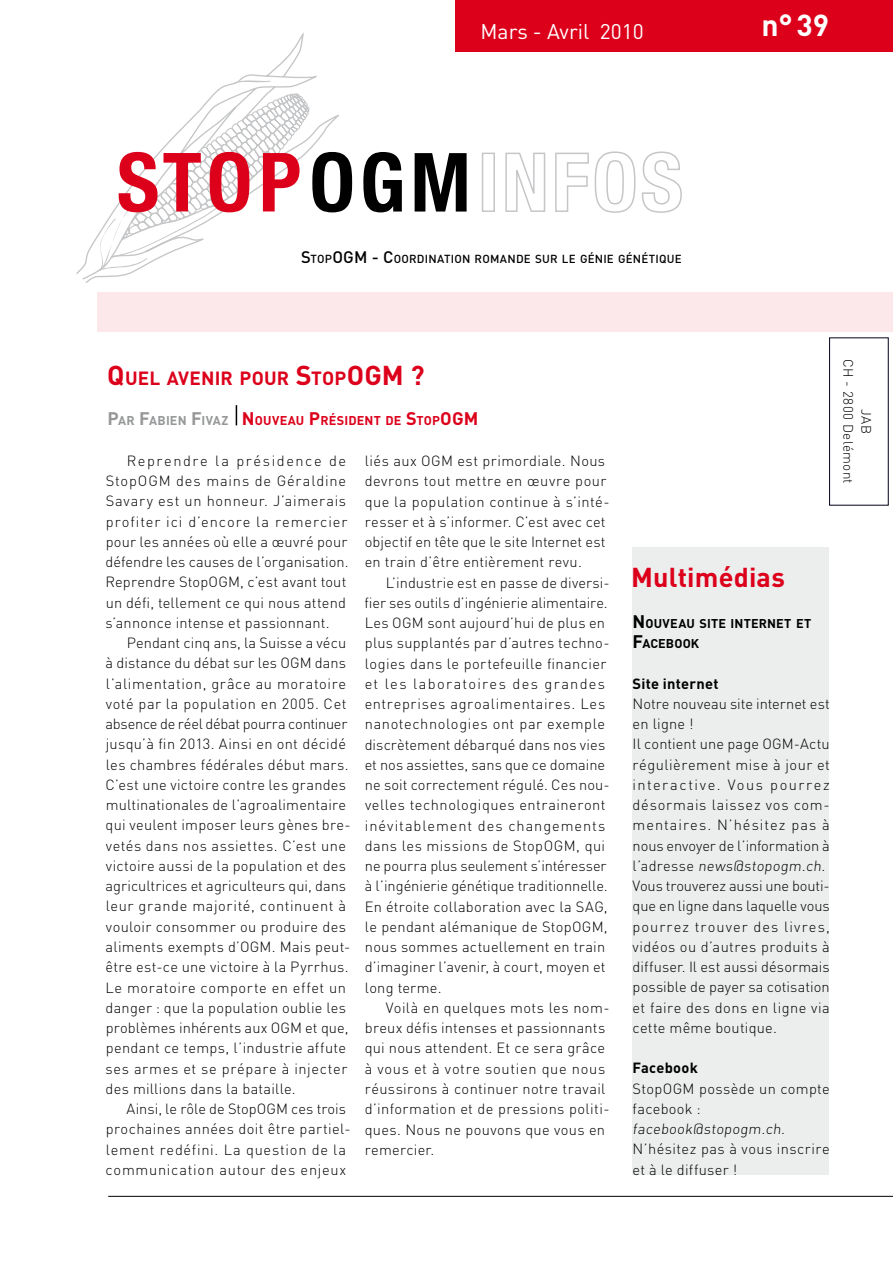
<style>
.page{position:relative;width:893px;height:1263px;background:#fff}
.page>*{position:absolute;margin:0;border:0;box-sizing:border-box;transform-origin:0 0}
.t1{font:700 30px "DIN";color:#fff}
.t2{font:700 27px "DIN";letter-spacing:.005em;color:#dc001b}
.t3{font:21px "DIN";color:#fff}
.t4{font:700 18.9px "DIN";letter-spacing:.01em;color:#dc001b}
.t5{font:18px "Times New Roman";color:#fff}
.t6{font:300 14.7px/20.2px "DIN";letter-spacing:.02em;color:#000}
.t7{font:300 14.7px "DIN";color:#000}
.t8{font:300 14.7px "DIN";letter-spacing:.04em;color:#000}
.t9{font:300 14.7px "DIN";letter-spacing:.045em;color:#000}
.t10{font:300 14.7px "DIN";letter-spacing:-.005em;color:#000}
.t11{font:300 14.7px "DIN";letter-spacing:.065em;color:#000}
.t12{font:300 14.7px "DIN";letter-spacing:.05em;color:#000}
.t13{font:300 14.7px "DIN";letter-spacing:-.02em;color:#000}
.t14{font:300 14.7px "DIN";letter-spacing:.085em;color:#000}
.t15{font:300 14.7px "DIN";letter-spacing:.06em;color:#000}
.t16{font:300 14.7px "DIN";letter-spacing:.105em;color:#000}
.t17{font:300 13.5px/18px "DIN";letter-spacing:.025em;color:#000;text-align:center}
.t18{font:700 12.6px "DIN";letter-spacing:.015em;color:#dc001b}
.t19{font:700 12.6px/20.2px "DIN";letter-spacing:.015em;color:#000}
.t20{font:500 11.55px "DIN";letter-spacing:.015em;color:#000}
.s1{font-size:16.5px}
.s2{font-size:27px}
.s3{font-size:18px;color:#969798}
.s4{color:#969798}
.s5{font-size:18px}
.s6{font-weight:700}
</style>
<div class="page">
<div style="left:829px;top:337px;width:60px;height:169px;border:1px solid #00001b"></div>
<div style="left:633px;top:547px;width:196px;height:628px;background:#eceded"></div>
<svg style="left:76px;top:33px;width:241px;height:250px"></svg>
<svg style="left:234px;top:78px;width:37px;height:6px"></svg>
<svg style="left:97px;top:92px;width:255px;height:180px"></svg>
<svg style="left:363px;top:152px;width:39px;height:60px"></svg>
<svg style="left:415px;top:153px;width:52px;height:59px"></svg>
<svg style="left:481px;top:151px;width:201px;height:62px"></svg>
<svg style="left:236px;top:405px;width:1px;height:20px"></svg>
<hr style="left:108px;top:1196px;width:785px;height:1px;background:#000">
<div style="left:98px;top:291px;width:795px;height:40px;background:#fce8ea"></div>
<div style="left:455px;top:0;width:438px;height:51px;background:#dc001b"></div>
<p class="t5" style="left:484px;top:19px;width:71px">Mai 2008</p>
<p class="t3" style="left:600px;top:17px;width:45px">2010</p>
<p class="t1" style="left:761px;top:6px;width:73px">n°n°3931</p>
<p class="t3" style="left:480px;top:17px;width:110px">Mars - Avril</p>
<p class="t20" style="left:301px;top:251px;width:382px"><span class="s1">S</span>TOP<span class="s1">OGM - C</span>OORDINATION ROMANDE SUR LE GÉNIE GÉNÉTIQUE</p>
<p class="t4" style="left:107px;top:365px;width:319px"><span class="s2">Q</span>UEL AVENIR POUR <span class="s2">S</span>TOP<span class="s2">OGM ?</span></p>
<p class="t18" style="left:107px;top:412px;width:372px"><span class="s3">P</span><span class="s4">AR</span> <span class="s3">F</span><span class="s4">ABIEN</span> <span class="s3">F</span><span class="s4">IVAZ</span> <span class="s5">N</span>OUVEAU <span class="s5">P</span>RÉSIDENT DE <span class="s5">S</span>TOP<span class="s5">OGM</span></p>
<p class="t16" style="left:127px;top:451px;width:221px">Reprendre la présidence de</p>
<p class="t15" style="left:106px;top:471px;width:242px">StopOGM des mains de Géraldine</p>
<p class="t9" style="left:106px;top:491px;width:242px">Savary est un honneur. J’aimerais</p>
<p class="t11" style="left:106px;top:511px;width:243px">profiter ici d’encore la remercier</p>
<p class="t6" style="left:106px;top:531px;width:243px">pour les années où elle a œuvré pour</p>
<p class="t7" style="left:106px;top:552px;width:245px">défendre les causes de l’organisation.</p>
<p class="t6" style="left:106px;top:571px;width:242px">Reprendre StopOGM, c’est avant tout</p>
<p class="t6" style="left:106px;top:592px;width:242px">un défi, tellement ce qui nous attend</p>
<p class="t6" style="left:105px;top:612px;width:226px">s’annonce intense et passionnant.</p>
<p class="t6" style="left:127px;top:632px;width:221px">Pendant cinq ans, la Suisse a vécu</p>
<p class="t6" style="left:106px;top:652px;width:242px">à distance du débat sur les OGM dans</p>
<p class="t8" style="left:106px;top:673px;width:242px">l’alimentation, grâce au moratoire</p>
<p class="t6" style="left:106px;top:693px;width:242px">voté par la population en 2005. Cet</p>
<p class="t13" style="left:106px;top:714px;width:243px">absence de réel débat pourra continuer</p>
<p class="t6" style="left:106px;top:733px;width:242px">jusqu’à fin 2013. Ainsi en ont décidé</p>
<p class="t6" style="left:106px;top:754px;width:244px">les chambres fédérales début mars.</p>
<p class="t6" style="left:106px;top:774px;width:242px">C’est une victoire contre les grandes</p>
<p class="t6" style="left:106px;top:794px;width:242px">multinationales de l’agroalimentaire</p>
<p class="t6" style="left:106px;top:814px;width:246px">qui veulent imposer leurs gènes bre-</p>
<p class="t6" style="left:106px;top:835px;width:242px">vetés dans nos assiettes. C’est une</p>
<p class="t6" style="left:106px;top:855px;width:242px">victoire aussi de la population et des</p>
<p class="t7" style="left:106px;top:876px;width:242px">agricultrices et agriculteurs qui, dans</p>
<p class="t8" style="left:106px;top:896px;width:242px">leur grande majorité, continuent à</p>
<p class="t6" style="left:106px;top:916px;width:242px">vouloir consommer ou produire des</p>
<p class="t6" style="left:106px;top:936px;width:246px">aliments exempts d’OGM. Mais peut-</p>
<p class="t6" style="left:106px;top:956px;width:245px">être est-ce une victoire à la Pyrrhus.</p>
<p class="t8" style="left:106px;top:977px;width:242px">Le moratoire comporte en effet un</p>
<p class="t6" style="left:106px;top:997px;width:242px">danger : que la population oublie les</p>
<p class="t6" style="left:106px;top:1017px;width:244px">problèmes inhérents aux OGM et que,</p>
<p class="t6" style="left:106px;top:1037px;width:242px">pendant ce temps, l’industrie affute</p>
<p class="t9" style="left:105px;top:1058px;width:243px">ses armes et se prépare à injecter</p>
<p class="t6" style="left:106px;top:1078px;width:192px">des millions dans la bataille.</p>
<p class="t7" style="left:127px;top:1099px;width:221px">Ainsi, le rôle de StopOGM ces trois</p>
<p class="t6" style="left:106px;top:1118px;width:246px">prochaines années doit être partiel-</p>
<p class="t12" style="left:106px;top:1139px;width:242px">lement redéfini. La question de la</p>
<p class="t12" style="left:106px;top:1160px;width:242px">communication autour des enjeux</p>
<p class="t6" style="left:365px;top:450px;width:242px">liés aux OGM est primordiale. Nous</p>
<p class="t6" style="left:365px;top:470px;width:243px">devrons tout mettre en œuvre pour</p>
<p class="t6" style="left:365px;top:490px;width:246px">que la population continue à s’inté-</p>
<p class="t6" style="left:365px;top:511px;width:242px">resser et à s’informer. C’est avec cet</p>
<p class="t7" style="left:365px;top:532px;width:242px">objectif en tête que le site Internet est</p>
<p class="t6" style="left:365px;top:551px;width:219px">en train d’être entièrement revu.</p>
<p class="t6" style="left:386px;top:572px;width:225px">L’industrie est en passe de diversi-</p>
<p class="t10" style="left:365px;top:593px;width:245px">fier ses outils d’ingénierie alimentaire.</p>
<p class="t6" style="left:365px;top:612px;width:242px">Les OGM sont aujourd’hui de plus en</p>
<p class="t6" style="left:365px;top:632px;width:246px">plus supplantés par d’autres techno-</p>
<p class="t6" style="left:365px;top:653px;width:243px">logies dans le portefeuille financier</p>
<p class="t14" style="left:365px;top:674px;width:242px">et les laboratoires des grandes</p>
<p class="t9" style="left:365px;top:694px;width:242px">entreprises agroalimentaires. Les</p>
<p class="t8" style="left:365px;top:714px;width:242px">nanotechnologies ont par exemple</p>
<p class="t6" style="left:365px;top:734px;width:242px">discrètement débarqué dans nos vies</p>
<p class="t7" style="left:365px;top:755px;width:242px">et nos assiettes, sans que ce domaine</p>
<p class="t6" style="left:365px;top:774px;width:246px">ne soit correctement régulé. Ces nou-</p>
<p class="t6" style="left:365px;top:794px;width:242px">velles technologiques entraineront</p>
<p class="t11" style="left:365px;top:815px;width:242px">inévitablement des changements</p>
<p class="t6" style="left:365px;top:835px;width:242px">dans les missions de StopOGM, qui</p>
<p class="t10" style="left:365px;top:856px;width:243px">ne pourra plus seulement s’intéresser</p>
<p class="t7" style="left:365px;top:876px;width:245px">à l’ingénierie génétique traditionnelle.</p>
<p class="t6" style="left:365px;top:896px;width:244px">En étroite collaboration avec la SAG,</p>
<p class="t6" style="left:365px;top:916px;width:244px">le pendant alémanique de StopOGM,</p>
<p class="t6" style="left:365px;top:936px;width:242px">nous sommes actuellement en train</p>
<p class="t6" style="left:365px;top:956px;width:242px">d’imaginer l’avenir, à court, moyen et</p>
<p class="t6" style="left:365px;top:977px;width:78px">long terme.</p>
<p class="t6" style="left:386px;top:997px;width:225px">Voilà en quelques mots les nom-</p>
<p class="t6" style="left:365px;top:1017px;width:242px">breux défis intenses et passionnants</p>
<p class="t6" style="left:365px;top:1037px;width:242px">qui nous attendent. Et ce sera grâce</p>
<p class="t9" style="left:365px;top:1058px;width:242px">à vous et à votre soutien que nous</p>
<p class="t6" style="left:365px;top:1078px;width:242px">réussirons à continuer notre travail</p>
<p class="t6" style="left:365px;top:1098px;width:246px">d’information et de pressions politi-</p>
<p class="t6" style="left:365px;top:1118px;width:242px">ques. Nous ne pouvons que vous en</p>
<p class="t6" style="left:365px;top:1139px;width:71px">remercier.</p>
<p class="t17" style="left:876px;top:359px;width:126px;rotate:90deg">JAB<br>CH - 2800 Delémont</p>
<p class="t2" style="left:631px;top:559px;width:155px">Multimédias</p>
<p class="t19" style="left:632px;top:613px;width:180px"><span class="s5">N</span>OUVEAU SITE INTERNET ET<br><span class="s5">F</span>ACEBOOK</p>
<p class="t6" style="left:633px;top:673px;width:199px"><span class="s6">Site internet<br></span>Notre nouveau site internet est en ligne !<br>Il contient une page OGM-Actu régulièrement mise à jour et interactive. Vous pourrez désormais laissez vos com&shy;mentaires. N’hésitez pas à nous envoyer de l’information à l ’adre sse news@stopogm.ch.<br>Vous trouverez aussi une bouti&shy;que en ligne dans laquelle vous pourrez trouver des livres, vidéos ou d’autres produits à diffuser. Il est aussi désormais possible de payer sa cotisation et faire des dons en ligne via cette même boutique.</p>
<p class="t6" style="left:633px;top:1057px;width:199px"><span class="s6">Facebook<br></span>StopOGM possède un compte facebook : facebook@stopogm.ch.<br>N’hésitez pas à vous inscrire et à le diffuser !</p>
</div>
